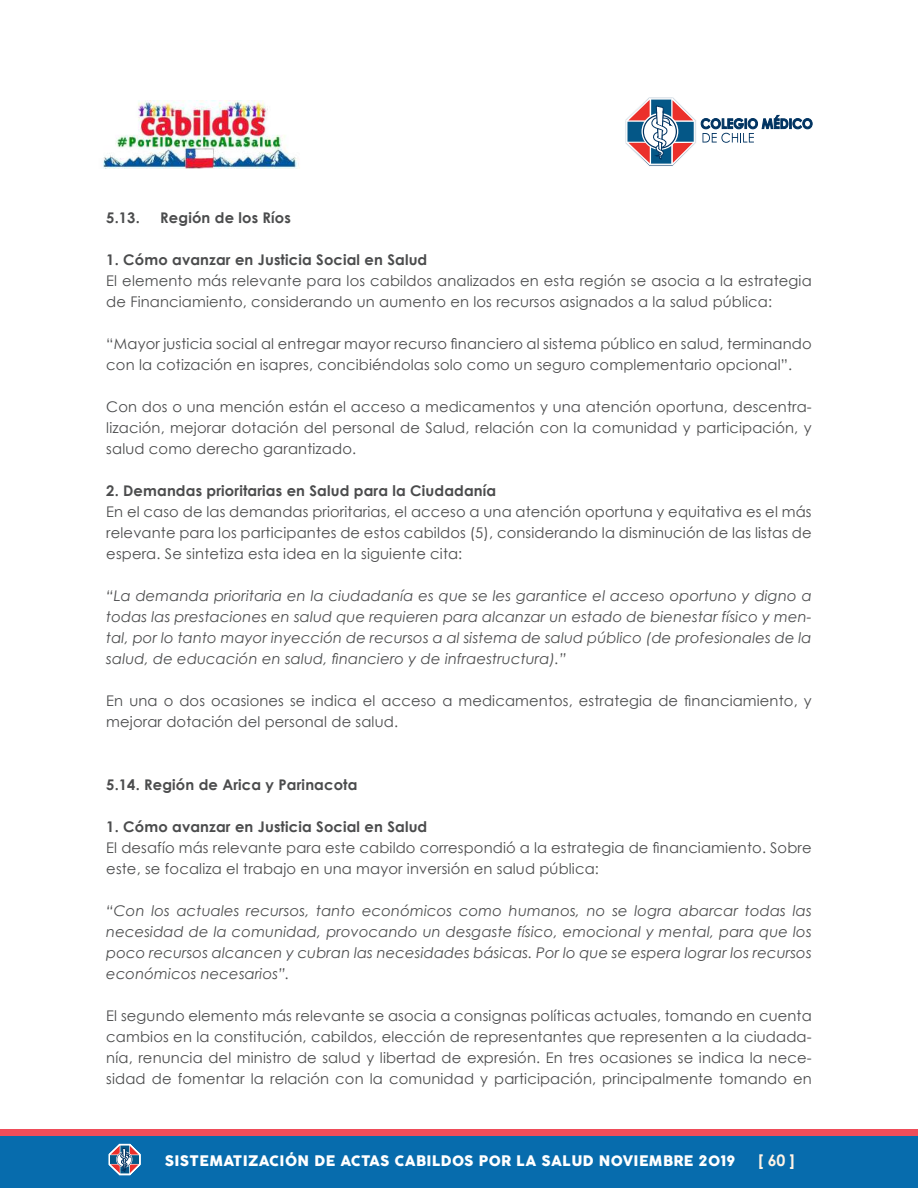
<style>
.page{position:relative;width:918px;height:1188px;background:#fff}
.page>*{position:absolute;margin:0;border:0;box-sizing:border-box;transform-origin:0 0}
.t1{font:700 15.9px "Century Gothic";color:#fff3e5}
.t2{font:14.7px/21px "Century Gothic";letter-spacing:.01em;color:#4b4c4d}
.t3{font:italic 14.7px/21px "Century Gothic";letter-spacing:.01em;color:#4b4c4d;text-align:justify}
.t4{font:700 14.7px "Century Gothic";letter-spacing:.01em;color:#4b4c4d}
.t5{font:14.25px "COCOGOOSE";letter-spacing:.025em;color:#fff}
</style>
<div class="page">
<div style="left:0;top:1136px;width:918px;height:52px;background:#076cad"></div>
<svg style="left:625px;top:97px;width:187px;height:69px"></svg>
<div style="left:0;top:1129px;width:918px;height:7px;background:#ef4d5a"></div>
<svg style="left:109px;top:1144px;width:31px;height:31px"></svg>
<img style="left:103px;top:101px;width:197px;height:68px">
<p class="t4" style="left:106px;top:206px;width:35px">5.13.</p>
<p class="t4" style="left:160px;top:206px;width:132px">Región de los Ríos</p>
<p class="t4" style="left:106px;top:248px;width:323px">1. Cómo avanzar en Justicia Social en Salud</p>
<p class="t2" style="left:106px;top:270px;width:707px">El elemento más relevante para los cabildos analizados en esta región se asocia a la estrategia de Financiamiento, considerando un aumento en los recursos asignados a la salud pública:</p>
<p class="t2" style="left:106px;top:333px;width:707px">“Mayor justicia social al entregar mayor recurso financiero al sistema público en salud, terminando con la cotización en isapres, concibiéndolas solo como un seguro complementario opcional”.</p>
<p class="t2" style="left:106px;top:396px;width:707px;text-align:justify">Con dos o una mención están el acceso a medicamentos y una atención oportuna, descentra&shy;lización, mejorar dotación del personal de Salud, relación con la comunidad y participación, y salud como derecho garantizado.</p>
<p class="t4" style="left:106px;top:479px;width:391px">2. Demandas prioritarias en Salud para la Ciudadanía</p>
<p class="t2" style="left:106px;top:501px;width:707px;text-align:justify">En el caso de las demandas prioritarias, el acceso a una atención oportuna y equitativa es el más relevante para los participantes de estos cabildos (5), considerando la disminución de las listas de espera. Se sintetiza esta idea en la siguiente cita:</p>
<p class="t3" style="left:106px;top:585px;width:707px">“La demanda prioritaria en la ciudadanía es que se les garantice el acceso oportuno y digno a todas las prestaciones en salud que requieren para alcanzar un estado de bienestar físico y men&shy;tal, por lo tanto mayor inyección de recursos a al sistema de salud público (de profesionales de la salud, de educación en salud, financiero y de infraestructura).”</p>
<p class="t2" style="left:106px;top:690px;width:707px">En una o dos ocasiones se indica el acceso a medicamentos, estrategia de financiamiento, y mejorar dotación del personal de salud.</p>
<p class="t4" style="left:106px;top:773px;width:253px">5.14. Región de Arica y Parinacota</p>
<p class="t4" style="left:106px;top:815px;width:323px">1. Cómo avanzar en Justicia Social en Salud</p>
<p class="t2" style="left:106px;top:837px;width:707px">El desafío más relevante para este cabildo correspondió a la estrategia de financiamiento. Sobre este, se focaliza el trabajo en una mayor inversión en salud pública:</p>
<p class="t3" style="left:106px;top:900px;width:707px">“Con los actuales recursos, tanto económicos como humanos, no se logra abarcar todas las necesidad de la comunidad, provocando un desgaste físico, emocional y mental, para que los poco recursos alcancen y cubran las necesidades básicas. Por lo que se espera lograr los recursos económicos necesarios”.</p>
<p class="t2" style="left:106px;top:1005px;width:707px;text-align:justify">El segundo elemento más relevante se asocia a consignas políticas actuales, tomando en cuenta cambios en la constitución, cabildos, elección de representantes que representen a la ciudada&shy;nía, renuncia del ministro de salud y libertad de expresión. En tres ocasiones se indica la nece&shy;sidad de fomentar la relación con la comunidad y participación, principalmente tomando en</p>
<p class="t5" style="left:165px;top:1150px;width:572px">SISTEMATIZACIÓN DE ACTAS CABILDOS POR LA SALUD NOVIEMBRE 2019</p>
<p class="t1" style="left:758px;top:1149px;width:38px">[ 60 ]</p>
</div>
